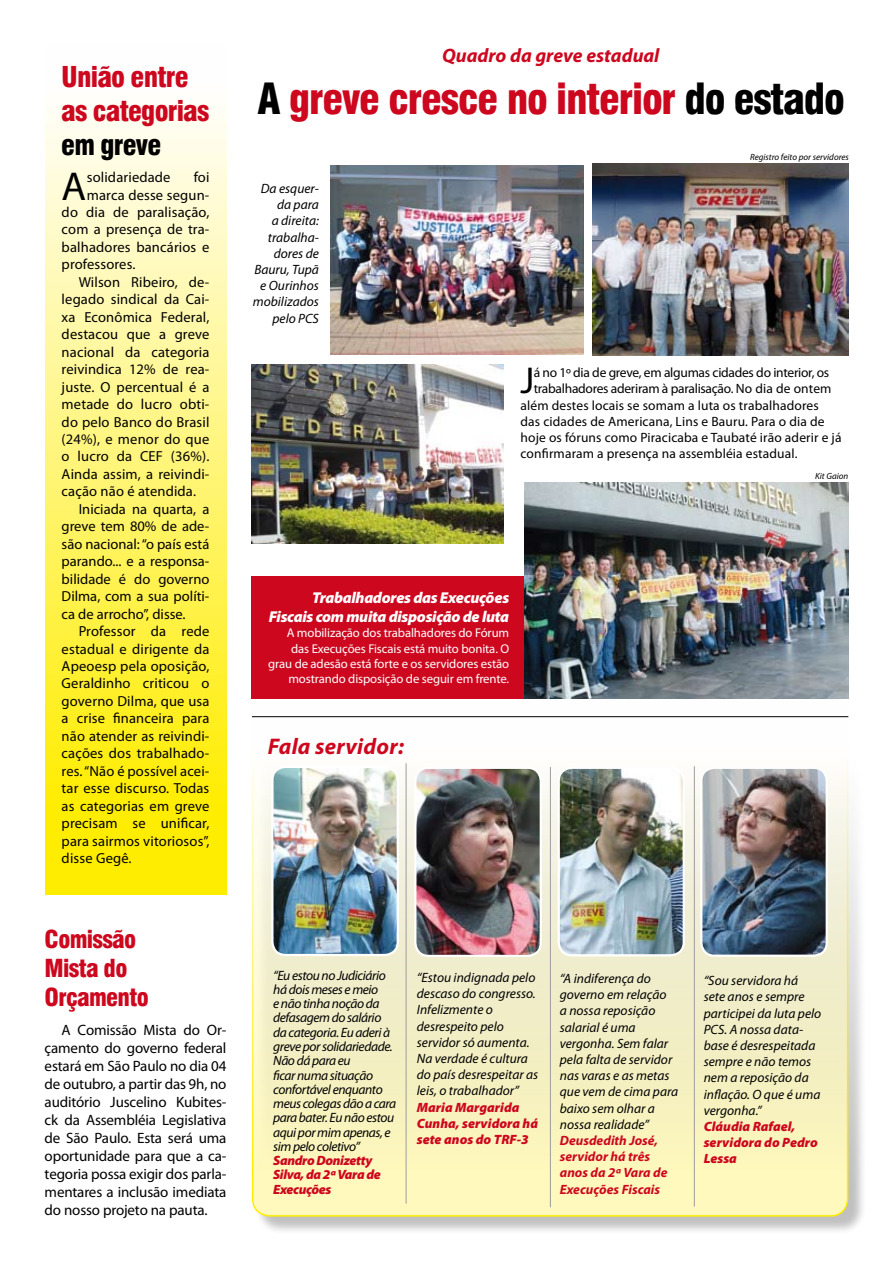
<style>
.page{position:relative;width:893px;height:1263px;background:#fff}
.page>*{position:absolute;margin:0;border:0;box-sizing:border-box;transform-origin:0 0}
.t1{font:42px "Corporate Black SWFTE";letter-spacing:-.03em;color:#cd071e}
.t2{font:40.5px "Myriad Pro";color:#000}
.t3{font:37.5px "Myriad Pro";color:#000}
.t4{font:28.05px/33.8px "Corporate Black SWFTE";letter-spacing:-.03em;color:#cd071e}
.t5{font:28.05px "Corporate Black SWFTE";letter-spacing:-.03em;color:#000}
.t6{font:24.3px/29.1px "Corporate Black SWFTE";letter-spacing:-.03em;color:#cd071e}
.t7{font:italic 700 22.65px "Myriad Pro";letter-spacing:.01em;color:#cd071e}
.t8{font:italic 700 19.5px "Myriad Pro";color:#cd071e}
.t9{font:italic 900 15.75px/18.9px "Myriad Pro";letter-spacing:-.02em;color:#fff;text-align:right}
.t10{font:15px/18px "Myriad Pro";letter-spacing:-.01em;color:#000;text-align:justify}
.t11{font:14.55px "Myriad Pro";letter-spacing:.01em;color:#000}
.t12{font:italic 13.5px/16.2px "Myriad Pro";color:#000}
.t13{font:italic 13.5px/14.2px "Myriad Pro";letter-spacing:-.03em;color:#000}
.t14{font:13.5px "Myriad Pro";letter-spacing:.01em;color:#000}
.t15{font:13.5px "Myriad Pro";letter-spacing:-.02em;color:#000}
.t16{font:italic 900 13.5px/16.2px "Myriad Pro";color:#cd071e}
.t17{font:italic 700 13.5px/16.2px "Myriad Pro";color:#cd071e}
.t18{font:italic 900 13.5px/14.2px "Myriad Pro";letter-spacing:-.03em;color:#cd071e}
.t19{font:12.75px/15.3px "Myriad Pro";letter-spacing:-.01em;color:#fff;text-align:right}
.t20{font:italic 9px "Myriad Pro";color:#000}
.s1{color:#000}
</style>
<div class="page">
<div style="left:252px;top:576px;width:273px;height:123px;background:#cd071e"></div>
<div style="left:45px;top:43px;width:181px;height:852px;background:linear-gradient(to bottom,#fff,#ffeb00)"></div>
<div style="left:254px;top:663px;width:619px;height:580px;background:#000;opacity:.25"></div>
<svg style="left:253px;top:662px;width:595px;height:554px;fill:#f7f2c3"></svg>
<svg style="left:265px;top:734px;width:137px;height:32px"></svg>
<div style="left:398px;top:741px;width:7px;height:7px;border:3px solid #fff;border-radius:50%"></div>
<div style="left:397px;top:748px;width:7px;height:7px;border:3px solid #fff;border-radius:50%"></div>
<img style="left:701px;top:768px;width:126px;height:188px">
<div style="left:700px;top:767px;width:128px;height:190px;border:2px solid #fff;border-radius:13px"></div>
<img style="left:559px;top:768px;width:125px;height:187px">
<div style="left:558px;top:767px;width:127px;height:189px;border:2px solid #fff;border-radius:13px"></div>
<img style="left:415px;top:768px;width:126px;height:188px">
<div style="left:414px;top:767px;width:128px;height:190px;border:2px solid #fff;border-radius:13px"></div>
<img style="left:272px;top:767px;width:126px;height:188px">
<div style="left:271px;top:766px;width:128px;height:190px;border:2px solid #fff;border-radius:13px"></div>
<img style="left:593px;top:164px;width:255px;height:191px">
<img style="left:330px;top:165px;width:253px;height:190px">
<img style="left:252px;top:365px;width:252px;height:178px">
<hr style="left:252px;top:716px;width:596px;height:1px;background:#000">
<hr style="left:406px;top:763px;width:1px;height:440px;background:#9c9d9f">
<hr style="left:550px;top:767px;width:1px;height:440px;background:#9c9d9f">
<hr style="left:694px;top:766px;width:1px;height:440px;background:#9c9d9f">
<img style="left:524px;top:482px;width:324px;height:216px">
<h3 class="t4" style="left:61px;top:60px;width:150px">União entre as categorias</h3>
<h3 class="t5" style="left:61px;top:128px;width:102px">em greve</h3>
<h2 class="t2" style="left:62px;top:161px;width:26px">A</h2>
<p class="t11" style="left:87px;top:168px;width:85px">solidariedade</p>
<p class="t11" style="left:194px;top:168px;width:17px">foi</p>
<p class="t11" style="left:87px;top:186px;width:124px">marca desse segun-</p>
<p class="t11" style="left:62px;top:203px;width:149px">do dia de paralisação,</p>
<p class="t11" style="left:62px;top:221px;width:149px">com a presença de tra-</p>
<p class="t11" style="left:62px;top:238px;width:149px">balhadores bancários e</p>
<p class="t11" style="left:62px;top:256px;width:75px">professores.</p>
<p class="t11" style="left:79px;top:273px;width:132px">Wilson Ribeiro, de-</p>
<p class="t11" style="left:62px;top:290px;width:149px">legado sindical da Cai-</p>
<p class="t11" style="left:62px;top:308px;width:149px">xa Econômica Federal,</p>
<p class="t11" style="left:62px;top:325px;width:149px">destacou que a greve</p>
<p class="t11" style="left:62px;top:343px;width:149px">nacional da categoria</p>
<p class="t11" style="left:62px;top:360px;width:149px">reivindica 12% de rea-</p>
<p class="t11" style="left:62px;top:378px;width:149px">juste. O percentual é a</p>
<p class="t11" style="left:62px;top:395px;width:149px">metade do lucro obti-</p>
<p class="t11" style="left:62px;top:413px;width:149px">do pelo Banco do Brasil</p>
<p class="t11" style="left:62px;top:430px;width:149px">(24%), e menor do que</p>
<p class="t11" style="left:62px;top:448px;width:149px">o lucro da CEF (36%).</p>
<p class="t11" style="left:62px;top:465px;width:149px">Ainda assim, a reivindi-</p>
<p class="t11" style="left:62px;top:482px;width:136px">cação não é atendida.</p>
<p class="t11" style="left:79px;top:500px;width:132px">Iniciada na quarta, a</p>
<p class="t11" style="left:62px;top:517px;width:149px">greve tem 80% de ade-</p>
<p class="t11" style="left:62px;top:535px;width:149px">são nacional: “o país está</p>
<p class="t11" style="left:62px;top:552px;width:149px">parando... e a responsa-</p>
<p class="t11" style="left:62px;top:570px;width:149px">bilidade é do governo</p>
<p class="t11" style="left:62px;top:587px;width:149px">Dilma, com a sua políti-</p>
<p class="t11" style="left:62px;top:605px;width:125px">ca de arrocho”, disse.</p>
<p class="t11" style="left:79px;top:622px;width:132px">Professor da rede</p>
<p class="t11" style="left:62px;top:640px;width:149px">estadual e dirigente da</p>
<p class="t11" style="left:62px;top:657px;width:149px">Apeoesp pela oposição,</p>
<p class="t11" style="left:62px;top:675px;width:149px">Geraldinho criticou o</p>
<p class="t11" style="left:62px;top:692px;width:149px">governo Dilma, que usa</p>
<p class="t11" style="left:62px;top:709px;width:149px">a crise financeira para</p>
<p class="t11" style="left:62px;top:727px;width:149px">não atender as reivindi-</p>
<p class="t11" style="left:62px;top:744px;width:149px">cações dos trabalhado-</p>
<p class="t11" style="left:62px;top:762px;width:149px">res. “Não é possível acei-</p>
<p class="t11" style="left:62px;top:779px;width:149px">tar esse discurso. Todas</p>
<p class="t11" style="left:62px;top:797px;width:149px">as categorias em greve</p>
<p class="t11" style="left:62px;top:814px;width:149px">precisam se unificar,</p>
<p class="t11" style="left:62px;top:832px;width:149px">para sairmos vitoriosos”,</p>
<p class="t11" style="left:62px;top:849px;width:71px">disse Gegê.</p>
<h3 class="t6" style="left:45px;top:925px;width:106px">Comissão<br>Mista do<br>Orçamento</h3>
<p class="t10" style="left:45px;top:1021px;width:183px;text-indent:17px">A Comissão Mista do Or&shy;çamento do governo federal estará em São Paulo no dia 04 de outubro, a partir das 9h, no auditório Juscelino Kubites&shy;ck da Assembléia Legislativa de São Paulo. Esta será uma oportunidade para que a ca&shy;tegoria possa exigir dos parla&shy;mentares a inclusão imediata do nosso projeto na pauta.</p>
<h3 class="t8" style="left:442px;top:43px;width:219px">Quadro da greve estadual</h3>
<h1 class="t1" style="left:258px;top:73px;width:589px"><span class="s1">A</span> greve cresce no interior <span class="s1">do estado</span></h1>
<p class="t20" style="left:750px;top:151px;width:100px">Registro feito por servidores</p>
<p class="t12" style="left:253px;top:180px;width:68px;text-align:right">Da esquer&shy;da para<br>a direita: trabalha&shy;dores de<br>Bauru, Tupã e Ourinhos mobilizados pelo PCS</p>
<h3 class="t3" style="left:521px;top:358px;width:15px">J</h3>
<p class="t15" style="left:534px;top:364px;width:297px">á no 1º dia de greve, em algumas cidades do interior, os</p>
<p class="t15" style="left:534px;top:381px;width:299px">trabalhadores aderiram à paralisação. No dia de ontem</p>
<p class="t14" style="left:521px;top:397px;width:300px">além destes locais se somam a luta os trabalhadores</p>
<p class="t14" style="left:521px;top:413px;width:305px">das cidades de Americana, Lins e Bauru. Para o dia de</p>
<p class="t14" style="left:521px;top:429px;width:322px">hoje os fóruns como Piracicaba e Taubaté irão aderir e já</p>
<p class="t14" style="left:521px;top:445px;width:278px">confirmaram a presença na assembléia estadual.</p>
<p class="t20" style="left:815px;top:470px;width:35px">Kit Gaion</p>
<p class="t9" style="left:269px;top:588px;width:242px">Trabalhadores das Execuções<br>Fiscais com muita disposição de luta</p>
<p class="t19" style="left:268px;top:625px;width:242px">A mobilização dos trabalhadores do Fórum das Execuções Fiscais está muito bonita. O grau de adesão está forte e os servidores estão mostrando disposição de seguir em frente.</p>
<h3 class="t7" style="left:268px;top:731px;width:138px">Fala servidor:</h3>
<p class="t13" style="left:273px;top:968px;width:124px">“Eu estou no Judiciário há dois meses e meio<br>e não tinha noção da defasagem do salário da categoria. Eu aderi à greve por solidariedade.<br>Não dá para eu<br>ficar numa situação confortável enquanto meus colegas dão a cara para bater. Eu não estou aqui por mim apenas, e sim pelo coletivo”</p>
<p class="t18" style="left:273px;top:1153px;width:109px">Sandro Donizetty<br>Silva, da 2ª Vara de<br>Execuções</p>
<p class="t12" style="left:417px;top:969px;width:123px">“Estou indignada pelo descaso do congresso.<br>Infelizmente o desrespeito pelo servidor só aumenta.<br>Na verdade é cultura do país desrespeitar as leis, o trabalhador”</p>
<p class="t16" style="left:417px;top:1098px;width:123px">Maria Margarida<br>Cunha, servidora há sete anos do TRF-3</p>
<p class="t12" style="left:560px;top:970px;width:120px">“A indiferença do governo em relação<br>a nossa reposição salarial é uma vergonha. Sem falar pela falta de servidor nas varas e as metas que vem de cima para baixo sem olhar a nossa realidade”</p>
<p class="t17" style="left:560px;top:1132px;width:109px">Deusdedith José, servidor há três anos da 2ª Vara de<br>Execuções Fiscais</p>
<p class="t12" style="left:704px;top:972px;width:119px">“Sou servidora há sete anos e sempre participei da luta pelo<br>PCS. A nossa data&shy;base é desrespeitada sempre e não temos nem a reposição da inflação. O que é uma vergonha.”</p>
<p class="t16" style="left:704px;top:1118px;width:116px">Cláudia Rafael, servidora do Pedro<br>Lessa</p>
</div>
